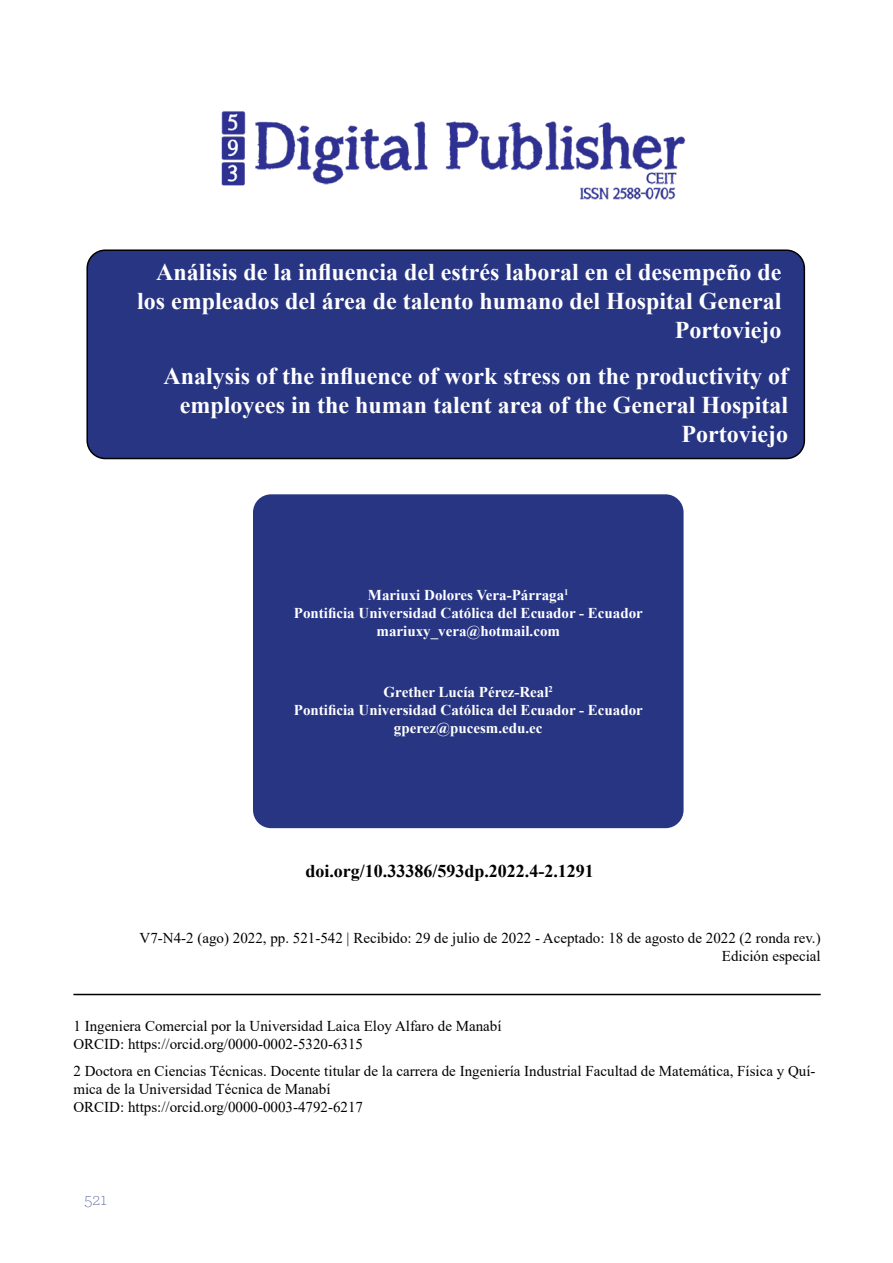
<style>
.page{position:relative;width:893px;height:1263px;background:#fff}
.page>*{position:absolute;margin:0;border:0;box-sizing:border-box;transform-origin:0 0}
.t1{font:700 24px/28.8px "Times New Roman";color:#fff;text-align:right}
.t2{font:700 18px "Times New Roman";color:#000}
.t3{font:200 18px "Archer";color:#283583}
.t4{font:15px/18px "Times New Roman";color:#000}
.t5{font:700 15px/18px "Times New Roman";color:#fff;text-align:center}
</style>
<div class="page">
<div style="left:87px;top:250px;width:717px;height:208px;background:#283583;border-radius:18px"></div>
<div style="left:86px;top:249px;width:719px;height:210px;border:2px solid #000;border-radius:18px"></div>
<img style="left:221px;top:111px;width:465px;height:89px">
<div style="left:253px;top:494px;width:431px;height:334px;background:#283583;border-radius:18px"></div>
<hr style="left:73px;top:994px;width:748px;height:1px;background:#000">
<h1 class="t1" style="left:137px;top:257px;width:646px">Análisis de la influencia del estrés laboral en el desempeño de los empleados del área de talento humano del Hospital General<br>Portoviejo</h1>
<h1 class="t1" style="left:163px;top:361px;width:626px">Analysis of the influence of work stress on the productivity of employees in the human talent area of the General Hospital<br>Portoviejo</h1>
<p class="t5" style="left:294px;top:586px;width:350px">Mariuxi Dolores Vera-Párraga<sup>1<br></sup>Pontificia Universidad Católica del Ecuador - Ecuador mariuxy_vera@hotmail.com</p>
<p class="t5" style="left:294px;top:682px;width:350px">Grether Lucía Pérez-Real<sup>2<br></sup>Pontificia Universidad Católica del Ecuador - Ecuador gperez@pucesm.edu.ec</p>
<p class="t2" style="left:305px;top:858px;width:290px">doi.org/10.33386/593dp.2022.4-2.1291</p>
<p class="t4" style="left:140px;top:929px;width:683px;text-align:right">V7-N4-2 (ago) 2022, pp. 521-542 | Recibido: 29 de julio de 2022 - Aceptado: 18 de agosto de 2022 (2 ronda rev.)<br>Edición especial</p>
<p class="t4" style="left:73px;top:1016px;width:430px">1 Ingeniera Comercial por la Universidad Laica Eloy Alfaro de Manabí<br>ORCID: https://orcid.org/0000-0002-5320-6315</p>
<p class="t4" style="left:73px;top:1061px;width:743px">2 Doctora en Ciencias Técnicas. Docente titular de la carrera de Ingeniería Industrial Facultad de Matemática, Física y Quí&shy;mica de la Universidad Técnica de Manabí<br>ORCID: https://orcid.org/0000-0003-4792-6217</p>
<p class="t3" style="left:84px;top:1188px;width:24px">521</p>
</div>
